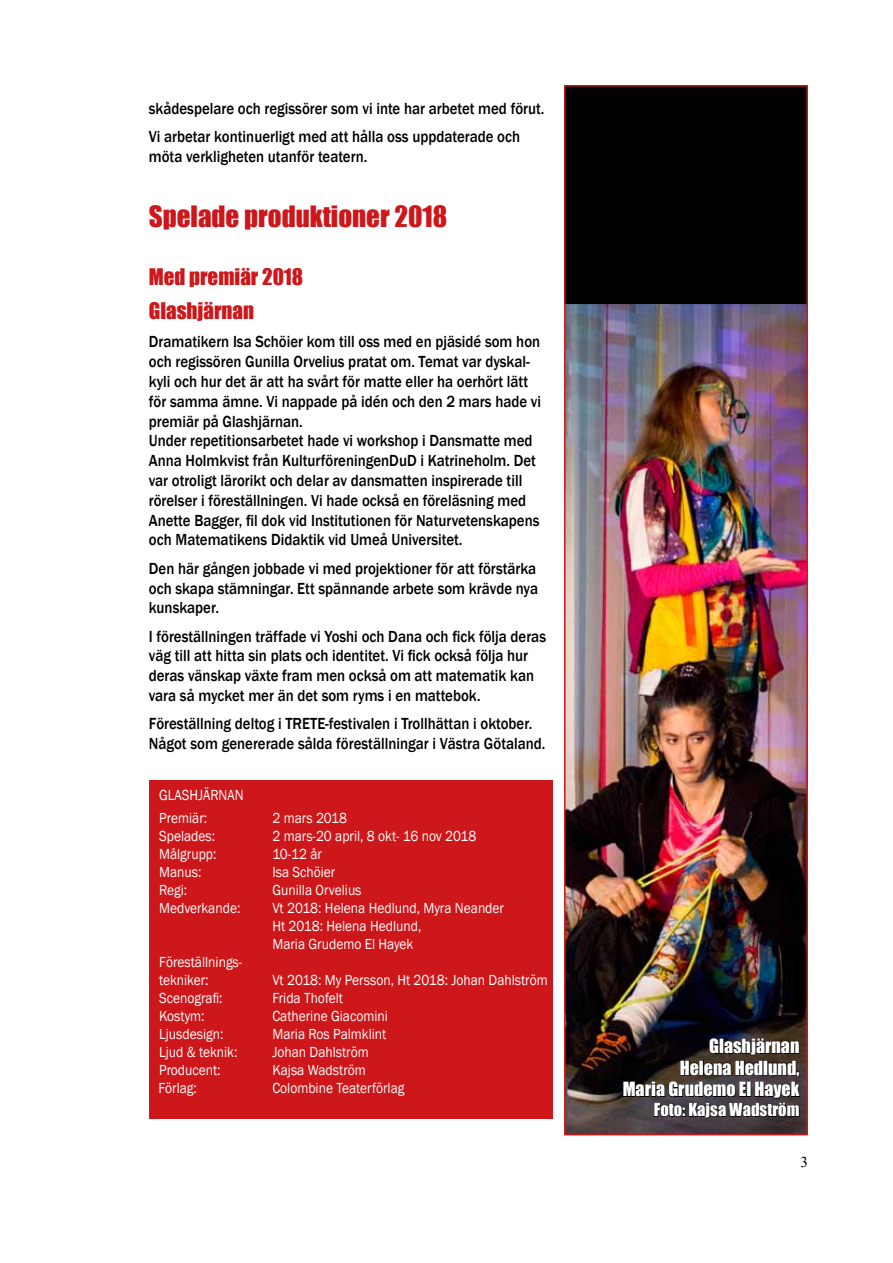
<style>
.page{position:relative;width:893px;height:1263px;background:#fff}
.page>*{position:absolute;margin:0;border:0;box-sizing:border-box;transform-origin:0 0}
.t1{font:27px "Impact";color:#cd171a}
.t2{font:21px/33.8px "Impact";color:#cd171a}
.t3{font:18px/21.6px "Impact";color:#fff;text-align:right}
.t4{font:500 16.5px/19.8px "Franklin Gothic";color:#000;scale:.9 1}
.t5{font:16.5px "Impact";color:#fff}
.t6{font:15px/18px "Franklin Gothic";color:#fff;scale:.9 1}
.t7{font:15px "Times New Roman";color:#000}
</style>
<div class="page">
<img style="left:567px;top:304px;width:238px;height:828px">
<svg style="left:623px;top:1038px;width:177px;height:85px;background:#2c2525"></svg>
<div style="left:149px;top:780px;width:404px;height:338px;background:#cd171a"></div>
<div style="left:565px;top:86px;width:242px;height:217px;background:#000"></div>
<div style="left:564px;top:85px;width:244px;height:1050px;border:2px solid #cd171a"></div>
<p class="t4" style="left:149px;top:94px;width:441px;line-height:28.3px">skådespelare och regissörer som vi inte har arbetet med förut.<br>Vi arbetar kontinuerligt med att hålla oss uppdaterade och</p>
<p class="t4" style="left:149px;top:146px;width:244px">möta verkligheten utanför teatern.</p>
<h1 class="t1" style="left:149px;top:195px;width:300px">Spelade produktioner 2018</h1>
<p class="t2" style="left:149px;top:260px;width:156px">Med premiär 2018<br>Glashjärnan</p>
<p class="t4" style="left:149px;top:332px;width:437px">Dramatikern Isa Schöier kom till oss med en pjäsidé som hon och regissören Gunilla Orvelius pratat om. Temat var dyskal&shy;kyli och hur det är att ha svårt för matte eller ha oerhört lätt för samma ämne. Vi nappade på idén och den 2 mars hade vi premiär på Glashjärnan.<br>Under repetitionsarbetet hade vi workshop i Dansmatte med Anna Holmkvist från KulturföreningenDuD i Katrineholm. Det var otroligt lärorikt och delar av dansmatten inspirerade till rörelser i föreställningen. Vi hade också en föreläsning med Anette Bagger, fil dok vid Institutionen för Naturvetenskapens och Matematikens Didaktik vid Umeå Universitet.</p>
<p class="t4" style="left:149px;top:558px;width:434px;text-align:justify">Den här gången jobbade vi med projektioner för att förstärka och skapa stämningar. Ett spännande arbete som krävde nya kunskaper.</p>
<p class="t4" style="left:149px;top:626px;width:443px">I föreställningen träffade vi Yoshi och Dana och fick följa deras väg till att hitta sin plats och identitet. Vi fick också följa hur deras vänskap växte fram men också om att matematik kan vara så mycket mer än det som ryms i en mattebok.</p>
<p class="t4" style="left:149px;top:714px;width:442px">Föreställning deltog i TRETE-festivalen i Trollhättan i oktober.<br>Något som genererade sålda föreställningar i Västra Götaland.</p>
<p class="t6" style="left:159px;top:785px;width:95px;line-height:22.2px">GLASHJÄRNAN<br>Premiär:</p>
<p class="t6" style="left:272px;top:809px;width:84px">2 mars 2018</p>
<p class="t6" style="left:159px;top:827px;width:64px">Spelades:</p>
<p class="t6" style="left:272px;top:827px;width:228px">2 mars-20 april, 8 okt- 16 nov 2018</p>
<p class="t6" style="left:159px;top:845px;width:65px">Målgrupp:</p>
<p class="t6" style="left:272px;top:845px;width:57px">10-12 år</p>
<p class="t6" style="left:159px;top:863px;width:49px">Manus:</p>
<p class="t6" style="left:272px;top:863px;width:72px">Isa Schöier</p>
<p class="t6" style="left:159px;top:881px;width:33px">Regi:</p>
<p class="t6" style="left:272px;top:881px;width:101px">Gunilla Orvelius</p>
<p class="t6" style="left:159px;top:899px;width:92px">Medverkande:</p>
<p class="t6" style="left:272px;top:899px;width:259px">Vt 2018: Helena Hedlund, Myra Neander<br>Ht 2018: Helena Hedlund,<br>Maria Grudemo El Hayek</p>
<p class="t6" style="left:159px;top:953px;width:94px">Föreställnings&shy;tekniker:</p>
<p class="t6" style="left:272px;top:971px;width:307px">Vt 2018: My Persson, Ht 2018: Johan Dahlström</p>
<p class="t6" style="left:159px;top:989px;width:72px">Scenografi:</p>
<p class="t6" style="left:272px;top:989px;width:80px">Frida Thofelt</p>
<p class="t6" style="left:159px;top:1007px;width:52px">Kostym:</p>
<p class="t6" style="left:272px;top:1007px;width:130px">Catherine Giacomini</p>
<p class="t6" style="left:159px;top:1025px;width:73px">Ljusdesign:</p>
<p class="t6" style="left:272px;top:1025px;width:128px">Maria Ros Palmklint</p>
<p class="t6" style="left:159px;top:1043px;width:88px">Ljud &amp; teknik:</p>
<p class="t6" style="left:272px;top:1043px;width:109px">Johan Dahlström</p>
<p class="t6" style="left:159px;top:1061px;width:70px">Producent:</p>
<p class="t6" style="left:272px;top:1061px;width:105px">Kajsa Wadström</p>
<p class="t6" style="left:158px;top:1079px;width:44px">Förlag:</p>
<p class="t6" style="left:272px;top:1079px;width:148px">Colombine Teaterförlag</p>
<p class="t3" style="left:623px;top:1035px;width:178px">Glashjärnan<br>Helena Hedlund,<br>Maria Grudemo El Hayek</p>
<p class="t5" style="left:654px;top:1097px;width:147px">Foto: Kajsa Wadström</p>
<p class="t7" style="left:800px;top:1151px;width:9px">3</p>
</div>
